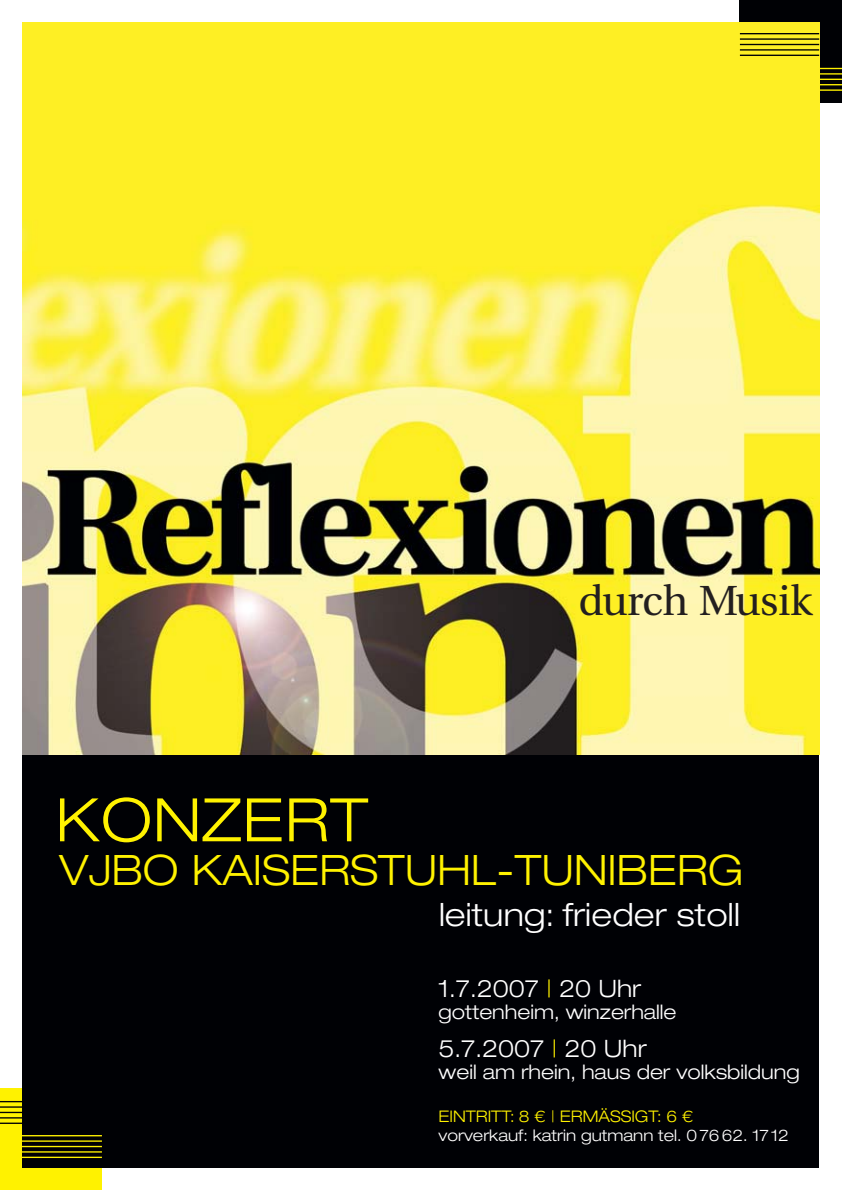
<style>
.page{position:relative;width:842px;height:1190px;background:#fff}
.page>*{position:absolute;margin:0;border:0;box-sizing:border-box;transform-origin:0 0}
.t1{font:300 expanded 60px "Helvetica Neue LT";letter-spacing:.02em;color:#fff200}
.t2{font:300 expanded 42px "Helvetica Neue LT";color:#fff200}
.t3{font:42px "Utopia";letter-spacing:-.01em;color:#231f20}
.t4{font:300 expanded 32px "Helvetica Neue LT";letter-spacing:.005em;color:#fff}
.t5{font:300 expanded 24px "Helvetica Neue LT";color:#fff}
.t6{font:300 expanded 20px "Helvetica Neue LT";color:#fff}
.t7{font:300 expanded 16px "Helvetica Neue LT";color:#fff}
.t8{font:300 expanded 16px "Helvetica Neue LT";color:#fff200}
.s1{color:#fff200}
</style>
<div class="page">
<div style="left:0;top:1089px;width:102px;height:101px;background:#fff200"></div>
<hr style="left:0;top:1101px;width:57px;height:1px;background:#000105">
<hr style="left:0;top:1106px;width:57px;height:2px;background:#000105">
<hr style="left:0;top:1112px;width:57px;height:1px;background:#000105">
<hr style="left:0;top:1117px;width:57px;height:2px;background:#000105">
<hr style="left:0;top:1123px;width:57px;height:1px;background:#000105">
<div style="left:740px;top:0;width:102px;height:102px;background:#000105"></div>
<div style="left:23px;top:745px;width:796px;height:423px;background:#000105"></div>
<svg style="left:819px;top:68px;width:23px;height:1px"></svg>
<hr style="left:819px;top:73px;width:23px;height:2px;background:#fff200">
<svg style="left:819px;top:79px;width:23px;height:6px"></svg>
<hr style="left:819px;top:89px;width:23px;height:2px;background:#fff200">
<img style="left:23px;top:23px;width:796px;height:731px">
<hr style="left:740px;top:33px;width:79px;height:1px;background:#000105">
<hr style="left:740px;top:38px;width:79px;height:2px;background:#000105">
<hr style="left:740px;top:44px;width:79px;height:1px;background:#000105">
<hr style="left:740px;top:49px;width:79px;height:2px;background:#000105">
<hr style="left:740px;top:55px;width:79px;height:1px;background:#000105">
<hr style="left:17px;top:1135px;width:85px;height:1px;background:#fff200">
<hr style="left:17px;top:1140px;width:85px;height:2px;background:#fff200">
<hr style="left:17px;top:1146px;width:85px;height:1px;background:#fff200">
<hr style="left:17px;top:1151px;width:85px;height:2px;background:#fff200">
<hr style="left:17px;top:1157px;width:85px;height:1px;background:#fff200">
<h1 class="t1" style="left:55px;top:799px;width:314px">KONZERT</h1>
<h2 class="t3" style="left:579px;top:584px;width:235px">durch Musik</h2>
<h2 class="t2" style="left:60px;top:855px;width:685px">VJBO KAISERSTUHL-TUNIBERG</h2>
<h3 class="t4" style="left:439px;top:904px;width:302px">leitung: frieder stoll</h3>
<p class="t5" style="left:439px;top:980px;width:204px">1.7.2007 <span class="s1">|</span> 20 Uhr</p>
<p class="t6" style="left:439px;top:1004px;width:239px">gottenheim, winzerhalle</p>
<p class="t5" style="left:439px;top:1040px;width:209px">5.7.2007 <span class="s1">|</span> 20 Uhr</p>
<p class="t6" style="left:439px;top:1064px;width:363px">weil am rhein, haus der volksbildung</p>
<p class="t8" style="left:439px;top:1111px;width:256px">EINTRITT: 8 € | ERMÄSSIGT: 6 €</p>
<p class="t7" style="left:439px;top:1130px;width:352px">vorverkauf: katrin gutmann tel. 07662. 1712</p>
</div>
